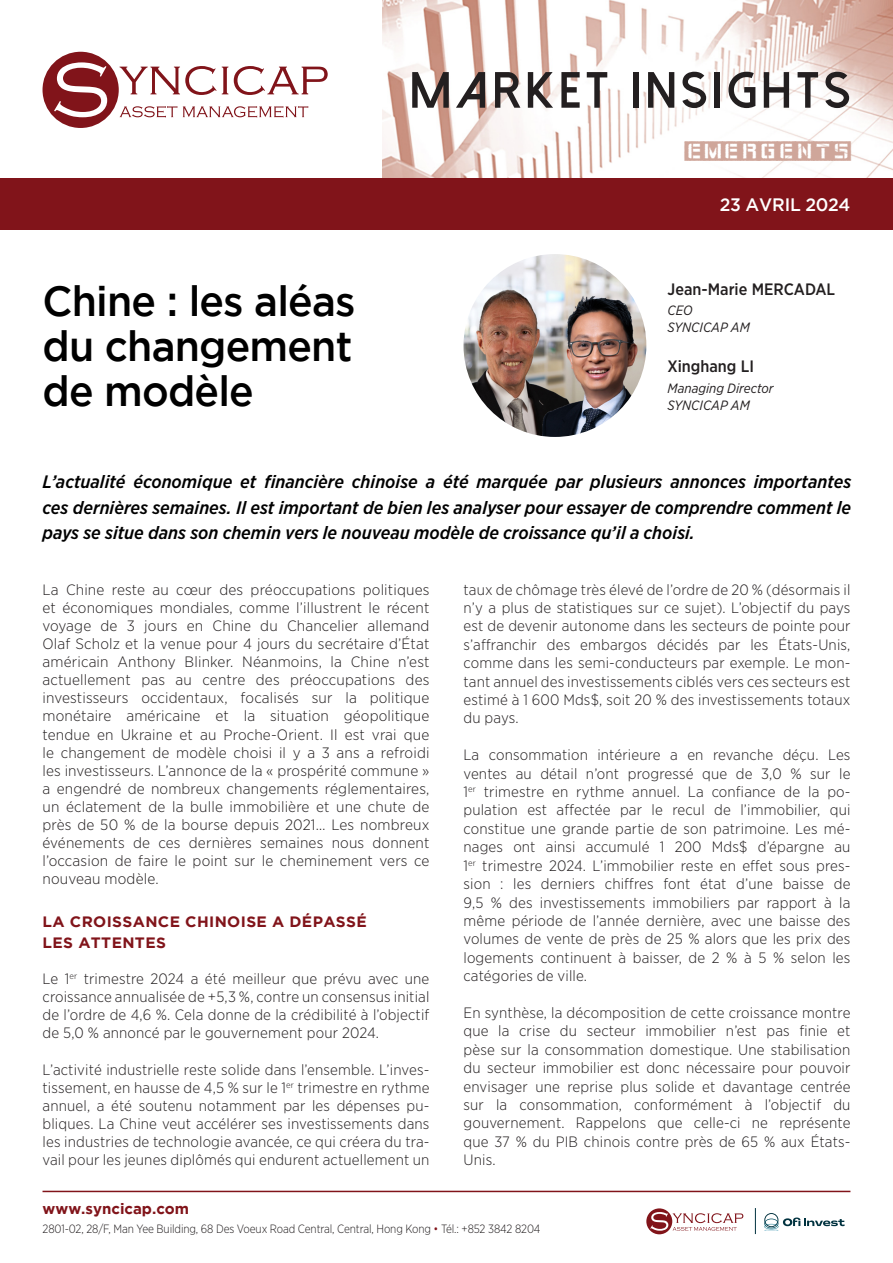
<style>
.page{position:relative;width:893px;height:1263px;background:#fff}
.page>*{position:absolute;margin:0;border:0;box-sizing:border-box;transform-origin:0 0}
.t1{font:800 51px "Dolce Vita";letter-spacing:.08em;color:#231f20}
.t2{font:500 42px/45px "Gotham";letter-spacing:-.02em;color:#000;text-align:justify}
.t3{font:30px "Cargo Bay";color:#cfa69a}
.t4{font:italic 500 18px/25.5px "Gotham Narrow";color:#000;text-align:justify}
.t5{font:500 18px "Gotham";letter-spacing:-.015em;color:#fff}
.t6{font:500 16.5px "Gotham Narrow";color:#231f20}
.t7{font:300 15px/18.5px "Gotham Narrow";letter-spacing:.01em;color:#231f20;text-align:justify}
.t8{font:300 15px/18.1px "Gotham Narrow";letter-spacing:.01em;color:#231f20;text-align:justify;scale:1.05 1}
.t9{font:700 15px/21.1px "Gotham";letter-spacing:.025em;color:#81141a}
.t10{font:700 15px "Gotham";color:#81141a}
.t11{font:italic 13.5px/16.5px "Gotham Narrow";color:#231f20}
.t12{font:300 12px "Gotham Narrow";letter-spacing:-.01em;color:#231f20}
.s1{color:#81141a}
</style>
<div class="page">
<img style="left:382px;top:0;width:511px;height:179px">
<svg style="left:43px;top:52px;width:285px;height:76px"></svg>
<div style="left:0;top:179px;width:893px;height:51px;background:#81141a"></div>
<hr style="left:43px;top:1191px;width:807px;height:1px;background:#81141a">
<img style="left:463px;top:254px;width:183px;height:183px;border-radius:91px">
<svg style="left:646px;top:1208px;width:97px;height:26px"></svg>
<svg style="left:755px;top:1208px;width:1px;height:26px"></svg>
<svg style="left:764px;top:1213px;width:81px;height:18px"></svg>
<p class="t1" style="left:409px;top:64px;width:443px">MARKET INSIGHTS</p>
<p class="t3" style="left:668px;top:134px;width:183px">ÉEMERGENTS</p>
<p class="t2" style="left:43px;top:278px;width:314px">Chine : les aléas du changement de modèle</p>
<p class="t5" style="left:720px;top:194px;width:132px">23 AVRIL 2024</p>
<p class="t6" style="left:668px;top:278px;width:169px">Jean-Marie MERCADAL</p>
<p class="t11" style="left:668px;top:302px;width:84px">CEO<br>SYNCICAP AM</p>
<p class="t6" style="left:668px;top:356px;width:88px">Xinghang LI</p>
<p class="t11" style="left:668px;top:380px;width:108px">Managing Director<br>SYNCICAP AM</p>
<p class="t4" style="left:43px;top:469px;width:810px">L’actualité économique et financière chinoise a été marquée par plusieurs annonces importantes ces dernières semaines. Il est important de bien les analyser pour essayer de comprendre comment le pays se situe dans son chemin vers le nouveau modèle de croissance qu’il a choisi.</p>
<p class="t8" style="left:43px;top:580px;width:370px">La Chine reste au cœur des préoccupations politiques et économiques mondiales, comme l’illustrent le récent voyage de 3 jours en Chine du Chancelier allemand Olaf Scholz et la venue pour 4 jours du secrétaire d’État américain Anthony Blinker. Néanmoins, la Chine n’est actuellement pas au centre des préoccupations des investisseurs occidentaux, focalisés sur la politique monétaire américaine et la situation géopolitique tendue en Ukraine et au Proche-Orient. Il est vrai que le changement de modèle choisi il y a 3 ans a refroidi les investisseurs. L’annonce de la « prospérité commune » a engendré de nombreux changements réglementaires, un éclatement de la bulle immobilière et une chute de près de 50 % de la bourse depuis 2021… Les nombreux événements de ces dernières semaines nous donnent l’occasion de faire le point sur le cheminement vers ce nouveau modèle.</p>
<p class="t9" style="left:43px;top:910px;width:326px">LA CROISSANCE CHINOISE A DÉPASSÉ<br>LES ATTENTES</p>
<p class="t7" style="left:43px;top:969px;width:388px">Le 1<sup>er</sup> trimestre 2024 a été meilleur que prévu avec une croissance annualisée de +5,3 %, contre un consensus initial de l’ordre de 4,6 %. Cela donne de la crédibilité à l’objectif de 5,0 % annoncé par le gouvernement pour 2024.</p>
<p class="t7" style="left:43px;top:1060px;width:388px">L’activité industrielle reste solide dans l’ensemble. L’inves&shy;tissement, en hausse de 4,5 % sur le 1<sup>er</sup> trimestre en rythme annuel, a été soutenu notamment par les dépenses pu&shy;bliques. La Chine veut accélérer ses investissements dans les industries de technologie avancée, ce qui créera du tra&shy;vail pour les jeunes diplômés qui endurent actuellement un</p>
<p class="t7" style="left:463px;top:580px;width:388px">taux de chômage très élevé de l’ordre de 20 % (désormais il n’y a plus de statistiques sur ce sujet). L’objectif du pays est de devenir autonome dans les secteurs de pointe pour s’affranchir des embargos décidés par les États-Unis, comme dans les semi-conducteurs par exemple. Le mon&shy;tant annuel des investissements ciblés vers ces secteurs est estimé à 1 600 Mds$, soit 20 % des investissements totaux du pays.</p>
<p class="t7" style="left:463px;top:745px;width:388px">La consommation intérieure a en revanche déçu. Les ventes au détail n’ont progressé que de 3,0 % sur le 1<sup>er</sup> trimestre en rythme annuel. La confiance de la po&shy;pulation est affectée par le recul de l’immobilier, qui constitue une grande partie de son patrimoine. Les mé&shy;nages ont ainsi accumulé 1 200 Mds$ d’épargne au 1<sup>er</sup> trimestre 2024. L’immobilier reste en effet sous pres&shy;sion : les derniers chiffres font état d’une baisse de 9,5 % des investissements immobiliers par rapport à la même période de l’année dernière, avec une baisse des volumes de vente de près de 25 % alors que les prix des logements continuent à baisser, de 2 % à 5 % selon les catégories de ville.</p>
<p class="t7" style="left:463px;top:1003px;width:388px">En synthèse, la décomposition de cette croissance montre que la crise du secteur immobilier n’est pas finie et pèse sur la consommation domestique. Une stabilisation du secteur immobilier est donc nécessaire pour pouvoir envisager une reprise plus solide et davantage centrée sur la consommation, conformément à l’objectif du gouvernement. Rappelons que celle-ci ne représente que 37 % du PIB chinois contre près de 65 % aux États-Unis.</p>
<p class="t10" style="left:43px;top:1200px;width:148px">www.syncicap.com</p>
<p class="t12" style="left:43px;top:1222px;width:500px">2801-02, 28/F, Man Yee Building, 68 Des Voeux Road Central, Central, Hong Kong <span class="s1">•</span> Tél.: +852 3842 8204</p>
</div>
